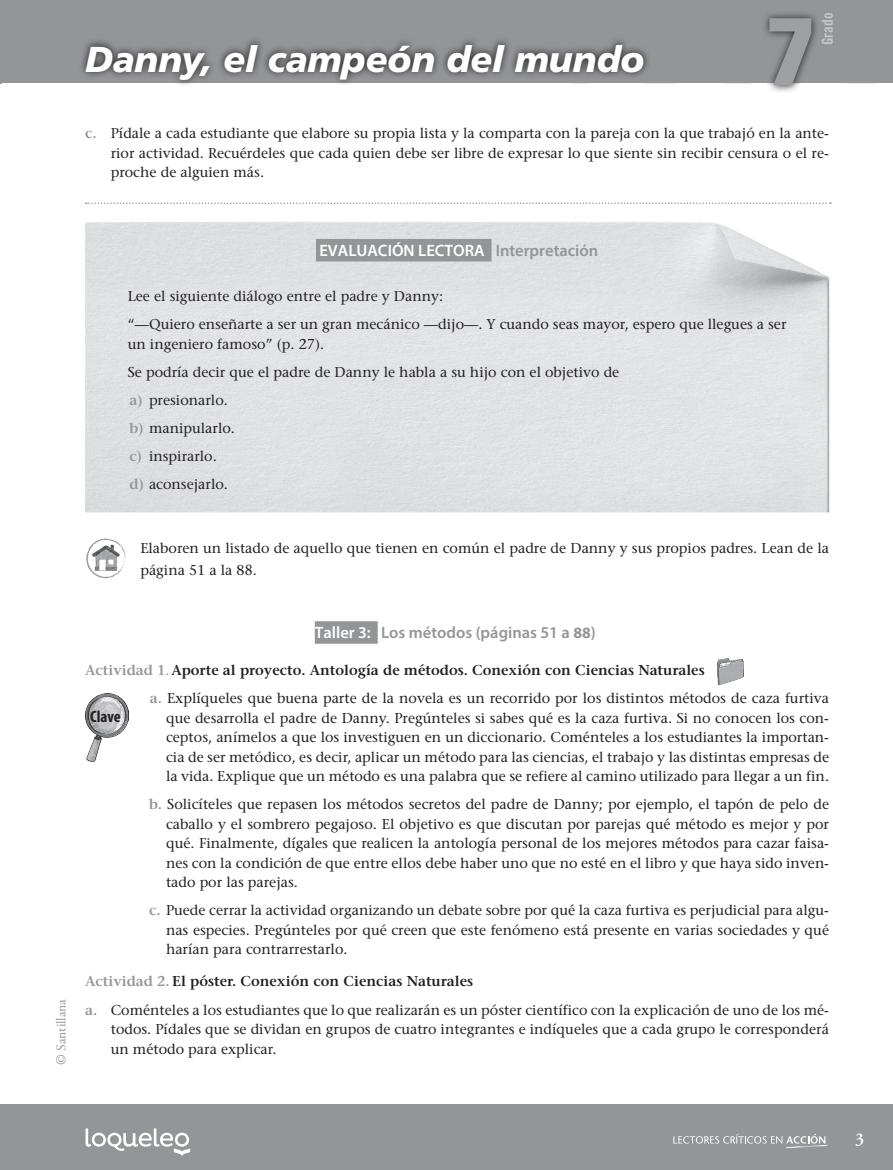
<style>
.page{position:relative;width:893px;height:1170px;background:#fff}
.page>*{position:absolute;margin:0;border:0;box-sizing:border-box;transform-origin:0 0}
.t1{font:900 condensed 96px "Frutiger";color:#9d9fa2}
.Tit_1{font:italic 900 36px "Frutiger LT Std";letter-spacing:-.005em;color:#fff}
.t2{font:600 18px "Adobe Garamond Pro";color:#fff}
.Texto_Fondo{font:600 16.5px "Myriad Pro";color:#939598}
.t3{font:600 16.5px "Myriad Pro";color:#fff}
.tex_libro{font:700 condensed 16.5px "Myriad Pro";color:#231f20}
.t4{font:15px "Trade Gothic LT Std Bd Cn 20";color:#c7c8ca}
.Tex_Numero_indentado{font:500 14.25px/19.5px "Stone Serif Std";color:#231f20;text-align:justify}
.Evaluacion{font:500 14.25px/19.5px "Stone Serif Std";color:#231f20}
.Texto_Fondo-2{font:600 14.25px "Stone Serif Std";color:#231f20}
.Texto_Fondo-3{font:500 14.25px/21.1px "Stone Serif Std";color:#231f20}
.Evaluacion_letras{font:500 14.25px "Stone Serif Std";color:#231f20}
.t5{font:13.5px "Adobe Garamond Pro";color:#939598}
.s1{font-weight:600;color:#939598}
.s2{color:#939598}
.s3{font-family:"Minion Pro";font-weight:400;font-size:16.5px}
.s4{color:#fff}
.s5{font-weight:700;font-size:15.75px}
.s6{font-family:"Myriad Pro";font-weight:400;font-size:13.5px;color:#939598}
.s7{font-family:"Minion Pro";font-weight:700;font-size:13.5px;color:#939598}
</style>
<div class="page">
<div style="left:2px;top:1104px;width:891px;height:65px;background:#939598"></div>
<hr style="left:0;top:1104px;width:2px;height:65px;background:#939598">
<div style="left:1px;top:0;width:892px;height:83px;background:#939598"></div>
<hr style="left:0;top:0;width:1px;height:83px;background:#939598">
<svg style="left:765px;top:13px;width:52px;height:79px"></svg>
<svg style="left:673px;top:1133px;width:155px;height:15px"></svg>
<svg style="left:86px;top:1128px;width:104px;height:27px"></svg>
<div style="left:85px;top:221px;width:744px;height:291px;background:#e0e1e3"></div>
<div style="left:316px;top:239px;width:175px;height:22px;background:#939598"></div>
<div style="left:315px;top:621px;width:63px;height:22px;background:#939598"></div>
<img style="left:717px;top:658px;width:26px;height:26px">
<svg style="left:82px;top:40px;width:570px;height:45px"></svg>
<img style="left:85px;top:693px;width:44px;height:69px">
<img style="left:86px;top:538px;width:39px;height:40px">
<svg style="left:86px;top:202px;width:745px;height:2px"></svg>
<p class="Tit_1" style="left:85px;top:38px;width:561px">Danny, el campeón del mundo</p>
<h1 class="t1" style="left:765px;top:-7px;width:51px">7</h1>
<p class="t4" style="left:818px;top:45px;width:34px;rotate:-90deg">Grado</p>
<p class="Tex_Numero_indentado" style="left:111px;top:123px;width:720px;text-indent:-26px"><span class="s1">c.</span> Pídale a cada estudiante que elabore su propia lista y la comparta con la pareja con la que trabajó en la ante&shy;rior actividad. Recuérdeles que cada quien debe ser libre de expresar lo que siente sin recibir censura o el re&shy;proche de alguien más.</p>
<p class="t3" style="left:319px;top:240px;width:280px">EVALUACIÓN LECTORA <span class="s2">Interpretación</span></p>
<p class="Evaluacion" style="left:128px;top:286px;width:317px">Lee el siguiente diálogo entre el padre y Danny:</p>
<p class="Evaluacion" style="left:128px;top:314px;width:660px">“—Quiero enseñarte a ser un gran mecánico —dijo—. Y cuando seas mayor, espero que llegues a ser un ingeniero famoso” (p. 27).</p>
<p class="Evaluacion" style="left:128px;top:362px;width:493px">Se podría decir que el padre de Danny le habla a su hijo con el objetivo de</p>
<p class="Evaluacion_letras" style="left:129px;top:391px;width:100px"><span class="s1">a)</span> presionarlo.</p>
<p class="Evaluacion_letras" style="left:129px;top:419px;width:107px"><span class="s1">b)</span> manipularlo.</p>
<p class="Evaluacion_letras" style="left:129px;top:447px;width:89px"><span class="s1">c)</span> inspirarlo.</p>
<p class="Evaluacion_letras" style="left:129px;top:475px;width:100px"><span class="s1">d)</span> aconsejarlo.</p>
<p class="t5" style="left:53px;top:1064px;width:67px;rotate:-90deg">© Santillana</p>
<p class="Texto_Fondo-3" style="left:140px;top:538px;width:690px">Elaboren un listado de aquello que tienen en común el padre de Danny y sus propios padres. Lean de la página 51 a la 8<span class="s3">8</span>.</p>
<p class="Texto_Fondo" style="left:315px;top:622px;width:282px"><span class="s4">Taller 3:</span> Los métodos (páginas 51 a <span class="s5">88</span>)</p>
<p class="Texto_Fondo-2" style="left:85px;top:661px;width:621px"><span class="s2">Actividad 1</span><span class="s6">.</span> Aporte al proyecto. Antología de métodos. Conexión con Ciencias Naturales</p>
<p class="Tex_Numero_indentado" style="left:166px;top:688px;width:665px;text-indent:-16px"><span class="s1">a.</span> Explíqueles que buena parte de la novela es un recorrido por los distintos métodos de caza furtiva que desarrolla el padre de Danny. Pregúnteles si sabes qué es la caza furtiva. Si no conocen los con&shy;ceptos, anímelos a que los investiguen en un diccionario. Coménteles a los estudiantes la importan&shy;cia de ser metódico, es decir, aplicar un método para las ciencias, el trabajo y las distintas empresas de la vida. Explique que un método es una palabra que se refiere al camino utilizado para llegar a un fin.</p>
<p class="Tex_Numero_indentado" style="left:166px;top:794px;width:664px;text-indent:-17px"><span class="s1">b.</span> Solicíteles que repasen los métodos secretos del padre de Danny; por ejemplo, el tapón de pelo de caballo y el sombrero pegajoso. El objetivo es que discutan por parejas qué método es mejor y por qué. Finalmente, dígales que realicen la antología personal de los mejores métodos para cazar faisa&shy;nes con la condición de que entre ellos debe haber uno que no esté en el libro y que haya sido inven&shy;tado por las parejas.</p>
<p class="Tex_Numero_indentado" style="left:166px;top:900px;width:664px;text-indent:-17px"><span class="s1">c.</span> Puede cerrar la actividad organizando un debate sobre por qué la caza furtiva es perjudicial para algu&shy;nas especies. Pregúnteles por qué creen que este fenómeno está presente en varias sociedades y qué harían para contrarrestarlo.</p>
<p class="Texto_Fondo-2" style="left:85px;top:972px;width:389px"><span class="s2">Actividad 2</span><span class="s7">.</span> El póster. Conexión con Ciencias Naturales</p>
<p class="Tex_Numero_indentado" style="left:111px;top:999px;width:720px;text-indent:-26px"><span class="s1">a.</span> Coménteles a los estudiantes que lo que realizarán es un póster científico con la explicación de uno de los mé&shy;todos. Pídales que se dividan en grupos de cuatro integrantes e indíqueles que a cada grupo le corresponderá un método para explicar.</p>
<p class="tex_libro" style="left:90px;top:706px;width:32px">Clave</p>
<p class="t2" style="left:855px;top:1128px;width:11px">3</p>
</div>
